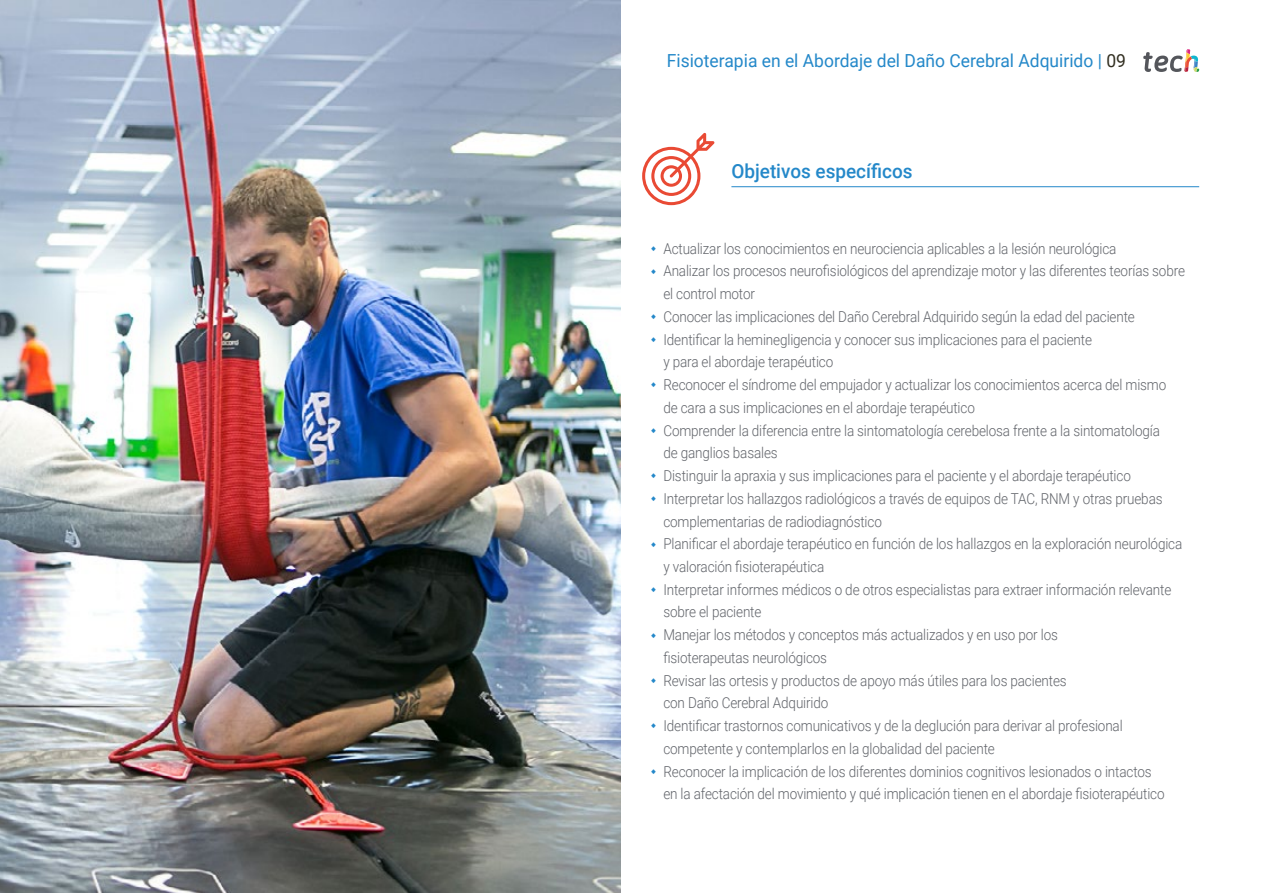
<style>
.page{position:relative;width:1263px;height:893px;background:#fff}
.page>*{position:absolute;margin:0;border:0;box-sizing:border-box;transform-origin:0 0}
.t1{font:500 19.5px "Roboto";color:#2488c9}
.t2{font:18px "Roboto";color:#2488c9}
.t3{font:300 15px/22.8px "Roboto";letter-spacing:-.01em;color:#61646a;scale:.9 1}
.s1{color:#312e20}
</style>
<div class="page">
<img style="left:0;top:0;width:621px;height:893px">
<hr style="left:731px;top:186px;width:468px;height:1px;background:#2488c9">
<svg style="left:642px;top:133px;width:72px;height:72px"></svg>
<svg style="left:1143px;top:49px;width:56px;height:23px"></svg>
<p class="t2" style="left:667px;top:48px;width:461px">Fisioterapia en el Abordaje del Daño Cerebral Adquirido | <span class="s1">09</span></p>
<h1 class="t1" style="left:731px;top:158px;width:183px">Objetivos específicos</h1>
<p class="t3" style="left:663px;top:236px;width:581px">Actualizar los conocimientos en neurociencia aplicables a la lesión neurológica<br>Analizar los procesos neurofisiológicos del aprendizaje motor y las diferentes teorías sobre el control motor<br>Conocer las implicaciones del Daño Cerebral Adquirido según la edad del paciente Identificar la heminegligencia y conocer sus implicaciones para el paciente<br>y para el abordaje terapéutico<br>Reconocer el síndrome del empujador y actualizar los conocimientos acerca del mismo<br>de cara a sus implicaciones en el abordaje terapéutico<br>Comprender la diferencia entre la sintomatología cerebelosa frente a la sintomatología<br>de ganglios basales<br>Distinguir la apraxia y sus implicaciones para el paciente y el abordaje terapéutico Interpretar los hallazgos radiológicos a través de equipos de TAC, RNM y otras pruebas complementarias de radiodiagnóstico<br>Planificar el abordaje terapéutico en función de los hallazgos en la exploración neurológica y valoración fisioterapéutica<br>Interpretar informes médicos o de otros especialistas para extraer información relevante sobre el paciente<br>Manejar los métodos y conceptos más actualizados y en uso por los<br>fisioterapeutas neurológicos<br>Revisar las ortesis y productos de apoyo más útiles para los pacientes<br>con Daño Cerebral Adquirido<br>Identificar trastornos comunicativos y de la deglución para derivar al profesional competente y contemplarlos en la globalidad del paciente<br>Reconocer la implicación de los diferentes dominios cognitivos lesionados o intactos<br>en la afectación del movimiento y qué implicación tienen en el abordaje fisioterapéutico</p>
</div>
